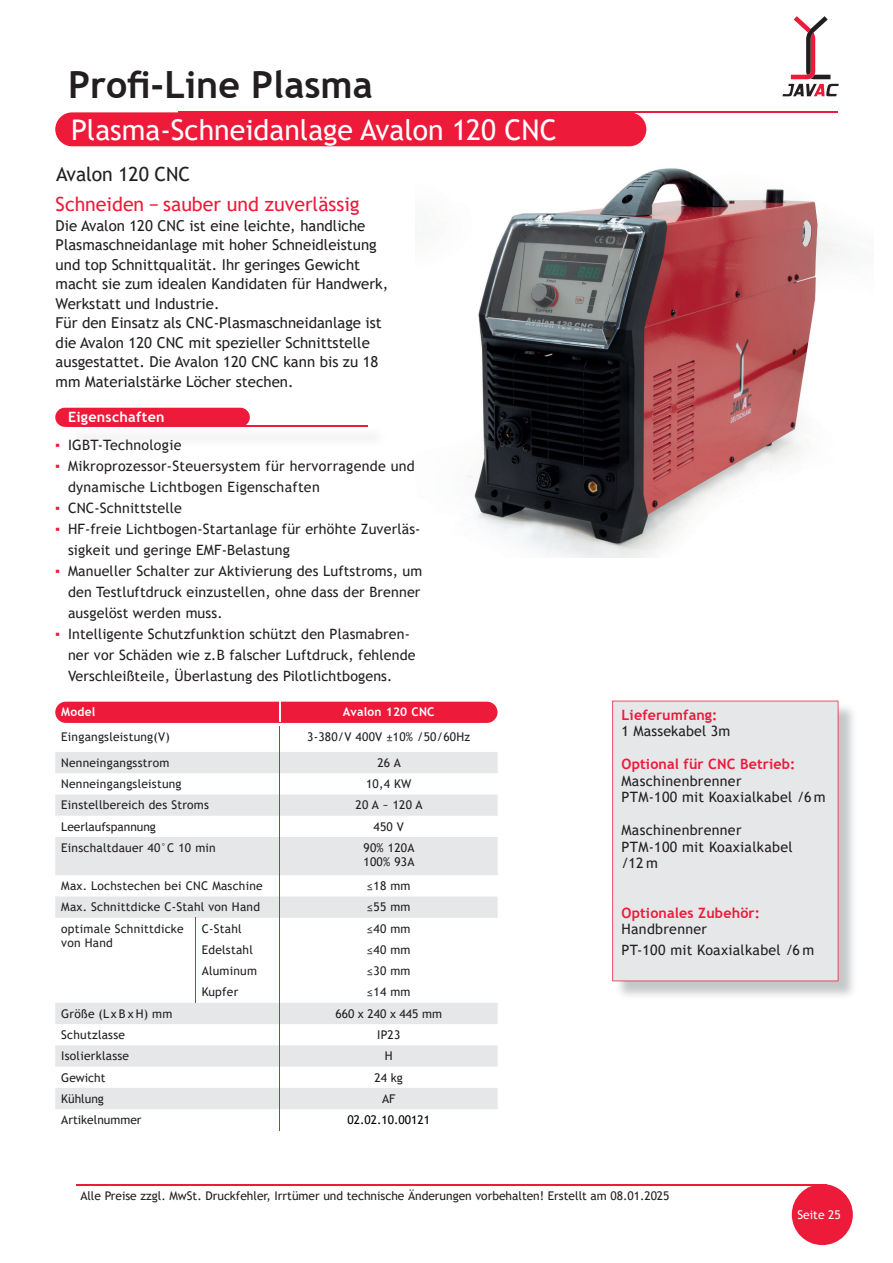
<style>
.page{position:relative;width:893px;height:1263px;background:#fff}
.page>*{position:absolute;margin:0;border:0;box-sizing:border-box;transform-origin:0 0}
.t1{font:700 37.5px "Trebuchet MS";color:#231f20}
.t2{font:28.5px "Trebuchet MS";color:#fff}
.t3{font:19.5px "Trebuchet MS";color:#ed1a3a}
.t4{font:19.5px "Trebuchet MS";letter-spacing:-.005em;color:#231f20}
.t5{font:15px/19.5px "Trebuchet MS";color:#231f20}
.t6{font:14.25px/21px "Trebuchet MS";letter-spacing:.01em;color:#231f20}
.t7{font:700 14.25px "Trebuchet MS";letter-spacing:.01em;color:#ed1a3a}
.t8{font:700 14.25px "Trebuchet MS";letter-spacing:.02em;color:#fff}
.t9{font:12px/14.4px "Trebuchet MS";letter-spacing:.02em;color:#231f20}
.t10{font:12px "Trebuchet MS";color:#231f20}
.t11{font:700 12px "Trebuchet MS";letter-spacing:.02em;color:#fff}
.t12{font:12px "Trebuchet MS";color:#000}
.t13{font:12px "Trebuchet MS";color:#fff}
.s1{font-weight:700;color:#ed1a3a}
</style>
<div class="page">
<svg style="left:782px;top:16px;width:57px;height:81px"></svg>
<hr style="left:179px;top:112px;width:659px;height:1px;background:#ed1a3a">
<hr style="left:77px;top:1184px;width:750px;height:1px;background:#ed1a3a">
<div style="left:792px;top:1184px;width:61px;height:61px;background:#ed1a3a;border-radius:50%"></div>
<img style="left:615px;top:703px;width:238px;height:293px">
<div style="left:612px;top:701px;width:226px;height:280px;background:#e6e7e9"></div>
<div style="left:55px;top:112px;width:591px;height:34px;background:#ed1a3a;border-radius:17px"></div>
<img style="left:467px;top:168px;width:379px;height:389px">
<div style="left:55px;top:408px;width:195px;height:19px;background:#ed1a3a;border-radius:10px"></div>
<hr style="left:66px;top:426px;width:302px;height:1px;background:#ed1a3a">
<div style="left:55px;top:702px;width:442px;height:21px;background:#ed1a3a;border-radius:11px"></div>
<svg style="left:55px;top:752px;width:443px;height:357px"></svg>
<svg style="left:196px;top:918px;width:1px;height:85px"></svg>
<svg style="left:280px;top:752px;width:1px;height:85px"></svg>
<hr style="left:280px;top:837px;width:1px;height:38px;background:#ed1a3a">
<svg style="left:280px;top:875px;width:1px;height:234px"></svg>
<hr style="left:279px;top:701px;width:2px;height:21px;background:#fff">
<h1 class="t1" style="left:68px;top:62px;width:306px">Profi-Line Plasma</h1>
<h2 class="t2" style="left:71px;top:112px;width:487px">Plasma-Schneidanlage Avalon 120 CNC</h2>
<h3 class="t4" style="left:56px;top:161px;width:135px">Avalon 120 CNC</h3>
<h3 class="t3" style="left:56px;top:192px;width:306px">Schneiden − sauber und zuverlässig</h3>
<p class="t5" style="left:56px;top:216px;width:334px">Die Avalon 120 CNC ist eine leichte, handliche Plasmaschneidanlage mit hoher Schneidleistung und top Schnittqualität. Ihr geringes Gewicht macht sie zum idealen Kandidaten für Handwerk, Werkstatt und Industrie.<br>Für den Einsatz als CNC-Plasmaschneidanlage ist die Avalon 120 CNC mit spezieller Schnittstelle ausgestattet. Die Avalon 120 CNC kann bis zu 18 mm Materialstärke Löcher stechen.</p>
<p class="t8" style="left:68px;top:408px;width:98px">Eigenschaften</p>
<p class="t6" style="left:55px;top:434px;width:128px"><span class="s1">▪</span> IGBT-Technologie</p>
<p class="t6" style="left:68px;top:455px;width:348px;text-indent:-13px"><span class="s1">▪</span> Mikroprozessor-Steuersystem für hervorragende und dynamische Lichtbogen Eigenschaften</p>
<p class="t6" style="left:55px;top:497px;width:128px"><span class="s1">▪</span> CNC-Schnittstelle</p>
<p class="t6" style="left:68px;top:518px;width:354px;text-indent:-13px"><span class="s1">▪</span> HF-freie Lichtbogen-Startanlage für erhöhte Zuverläs&shy;sigkeit und geringe EMF-Belastung</p>
<p class="t6" style="left:68px;top:560px;width:356px;text-indent:-13px"><span class="s1">▪</span> Manueller Schalter zur Aktivierung des Luftstroms, um den Testluftdruck einzustellen, ohne dass der Brenner ausgelöst werden muss.</p>
<p class="t6" style="left:68px;top:623px;width:349px;text-indent:-13px"><span class="s1">▪</span> Intelligente Schutzfunktion schützt den Plasmabren&shy;ner vor Schäden wie z.B falscher Luftdruck, fehlende<br>Verschleißteile, Überlastung des Pilotlichtbogens.</p>
<p class="t11" style="left:61px;top:704px;width:36px">Model</p>
<p class="t11" style="left:343px;top:704px;width:93px">Avalon 120 CNC</p>
<p class="t9" style="left:61px;top:730px;width:110px">Eingangsleistung(V)</p>
<p class="t9" style="left:307px;top:730px;width:164px">3-380/V 400V ±10% /50/60Hz</p>
<p class="t9" style="left:61px;top:755px;width:110px">Nenneingangsstrom</p>
<p class="t9" style="left:377px;top:755px;width:25px">26 A</p>
<p class="t9" style="left:61px;top:776px;width:122px">Nenneingangsleistung</p>
<p class="t9" style="left:366px;top:776px;width:47px">10,4 KW</p>
<p class="t9" style="left:61px;top:798px;width:149px">Einstellbereich des Stroms</p>
<p class="t9" style="left:356px;top:798px;width:68px">20 A ~ 120 A</p>
<p class="t10" style="left:61px;top:819px;width:96px">Leerlaufspannung</p>
<p class="t9" style="left:373px;top:819px;width:32px">450 V</p>
<p class="t9" style="left:61px;top:840px;width:156px">Einschaltdauer 40°C 10 min</p>
<p class="t9" style="left:364px;top:840px;width:53px">90% 120A<br>100% 93A</p>
<p class="t9" style="left:61px;top:878px;width:203px">Max. Lochstechen bei CNC Maschine</p>
<p class="t9" style="left:367px;top:878px;width:45px">≤18 mm</p>
<p class="t9" style="left:61px;top:900px;width:200px">Max. Schnittdicke C-Stahl von Hand</p>
<p class="t9" style="left:367px;top:900px;width:45px">≤55 mm</p>
<p class="t9" style="left:61px;top:921px;width:124px">optimale Schnittdicke von Hand</p>
<p class="t9" style="left:202px;top:921px;width:41px">C-Stahl</p>
<p class="t9" style="left:367px;top:921px;width:45px">≤40 mm</p>
<p class="t9" style="left:202px;top:942px;width:53px">Edelstahl</p>
<p class="t9" style="left:367px;top:942px;width:45px">≤40 mm</p>
<p class="t9" style="left:202px;top:964px;width:57px">Aluminum</p>
<p class="t9" style="left:367px;top:964px;width:45px">≤30 mm</p>
<p class="t9" style="left:202px;top:985px;width:38px">Kupfer</p>
<p class="t9" style="left:367px;top:985px;width:45px">≤14 mm</p>
<p class="t9" style="left:61px;top:1006px;width:113px">Größe (L x B x H) mm</p>
<p class="t10" style="left:335px;top:1006px;width:108px">660 x 240 x 445 mm</p>
<p class="t9" style="left:61px;top:1027px;width:65px">Schutzlasse</p>
<p class="t9" style="left:377px;top:1027px;width:25px">IP23</p>
<p class="t9" style="left:61px;top:1049px;width:69px">Isolierklasse</p>
<p class="t9" style="left:385px;top:1049px;width:9px">H</p>
<p class="t10" style="left:61px;top:1070px;width:46px">Gewicht</p>
<p class="t9" style="left:375px;top:1070px;width:30px">24 kg</p>
<p class="t10" style="left:61px;top:1091px;width:44px">Kühlung</p>
<p class="t9" style="left:382px;top:1091px;width:15px">AF</p>
<p class="t10" style="left:61px;top:1112px;width:82px">Artikelnummer</p>
<p class="t12" style="left:348px;top:1112px;width:84px">02.02.10.00121</p>
<p class="t7" style="left:622px;top:706px;width:97px">Lieferumfang:</p>
<p class="t6" style="left:622px;top:720px;width:110px">1 Massekabel 3m</p>
<p class="t7" style="left:622px;top:755px;width:175px">Optional für CNC Betrieb:</p>
<p class="t6" style="left:622px;top:772px;width:206px;line-height:16.5px">Maschinenbrenner<br>PTM-100 mit Koaxialkabel /6 m</p>
<p class="t6" style="left:622px;top:822px;width:172px;line-height:16.5px">Maschinenbrenner<br>PTM-100 mit Koaxialkabel /12 m</p>
<p class="t7" style="left:622px;top:904px;width:140px">Optionales Zubehör:</p>
<p class="t6" style="left:622px;top:919px;width:194px">Handbrenner<br>PT-100 mit Koaxialkabel /6 m</p>
<p class="t10" style="left:80px;top:1188px;width:591px">Alle Preise zzgl. MwSt. Druckfehler, Irrtümer und technische Änderungen vorbehalten! Erstellt am 08.01.2025</p>
<p class="t13" style="left:797px;top:1207px;width:45px">Seite 25</p>
</div>
